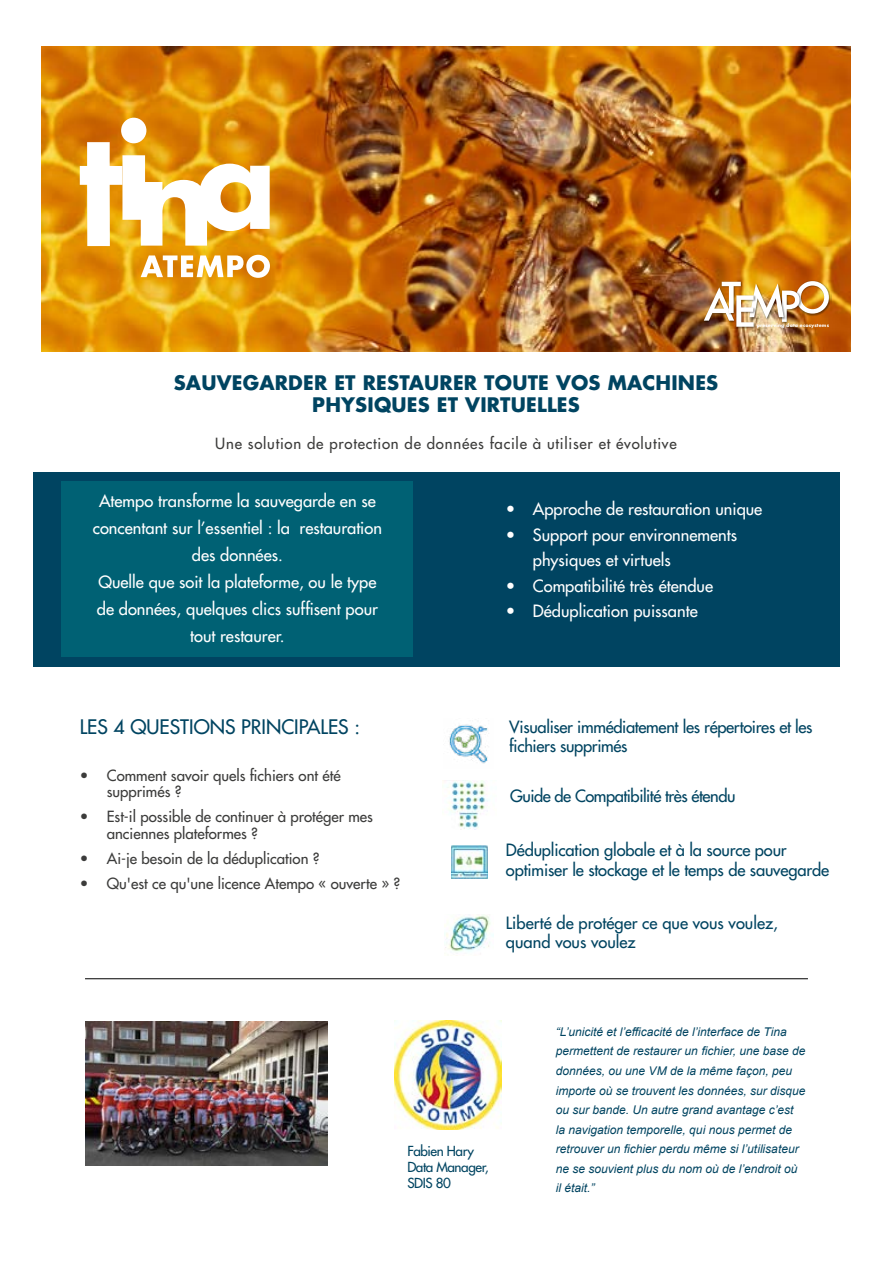
<style>
.page{position:relative;width:893px;height:1263px;background:#fff}
.page>*{position:absolute;margin:0;border:0;box-sizing:border-box;transform-origin:0 0}
.t1{font:700 19.5px/22.5px "Futura Std";letter-spacing:.01em;color:#004461;text-align:center}
.t2{font:500 19.5px "Futura Std";color:#004461}
.t3{font:500 16.5px/27px "Futura Std";color:#fff;text-align:center}
.t4{font:500 16.5px/19.8px "Futura Std";letter-spacing:-.01em;color:#004461}
.t5{font:500 16.5px "Futura Std";letter-spacing:-.03em;color:#004461}
.t6{font:500 15px/16.5px "Futura Std";color:#3c3c3b}
.t7{font:500 15px "Futura Std";letter-spacing:.05em;color:#3c3c3b}
.t8{font:500 13.5px/16.2px "Futura Std";letter-spacing:-.03em;color:#004461}
.t9{font:italic 12px/19.5px "Arial";color:#004461}
.t10{font:700 4.65px "Futura";letter-spacing:.025em;color:#fff}
</style>
<div class="page">
<img style="left:42px;top:47px;width:808px;height:304px">
<div style="left:33px;top:472px;width:806px;height:195px;background:#004461"></div>
<hr style="left:85px;top:978px;width:723px;height:1px;background:#000">
<svg style="left:141px;top:255px;width:129px;height:23px"></svg>
<svg style="left:80px;top:118px;width:190px;height:128px"></svg>
<div style="left:62px;top:481px;width:351px;height:176px;background:#006174"></div>
<img style="left:795px;top:280px;width:37px;height:36px">
<img style="left:702px;top:286px;width:2px;height:37px">
<img style="left:720px;top:280px;width:23px;height:1px">
<img style="left:735px;top:327px;width:21px;height:2px">
<img style="left:704px;top:281px;width:125px;height:46px">
<img style="left:395px;top:1021px;width:107px;height:108px">
<img style="left:449px;top:724px;width:39px;height:40px">
<img style="left:448px;top:781px;width:40px;height:49px">
<img style="left:451px;top:846px;width:37px;height:32px">
<img style="left:445px;top:915px;width:48px;height:37px">
<img style="left:85px;top:1022px;width:242px;height:144px">
<h1 class="t1" style="left:174px;top:371px;width:546px">SAUVEGARDER ET RESTAURER TOUTE VOS MACHINES<br>PHYSIQUES ET VIRTUELLES</h1>
<p class="t7" style="left:215px;top:434px;width:463px">Une solution de protection de données facile à utiliser et évolutive</p>
<p class="t10" style="left:757px;top:322px;width:74px">preserving data ecosystems</p>
<h2 class="t3" style="left:93px;top:488px;width:291px">Atempo transforme la sauvegarde en se concentant sur l’essentiel : la restauration des données.<br>Quelle que soit la plateforme, ou le type de données, quelques clics suffisent pour tout restaurer.</h2>
<h2 class="t3" style="left:506px;top:496px;width:258px">• Approche de restauration unique</h2>
<h2 class="t3" style="left:533px;top:522px;width:206px;line-height:25.5px;text-align:left;text-indent:-27px">• Support pour environnements physiques et virtuels</h2>
<h2 class="t3" style="left:506px;top:572px;width:209px">• Compatibilité très étendue</h2>
<h2 class="t3" style="left:506px;top:598px;width:193px">• Déduplication puissante</h2>
<h1 class="t2" style="left:80px;top:715px;width:282px">LES 4 QUESTIONS PRINCIPALES :</h1>
<p class="t6" style="left:107px;top:767px;width:235px;text-indent:-27px">• Comment savoir quels fichiers ont été supprimés ?</p>
<p class="t6" style="left:107px;top:808px;width:268px;text-indent:-27px">• Est-il possible de continuer à protéger mes anciennes plateformes ?</p>
<p class="t6" style="left:80px;top:850px;width:241px">• Ai-je besoin de la déduplication ?</p>
<p class="t6" style="left:80px;top:875px;width:322px">• Qu'est ce qu'une licence Atempo « ouverte » ?</p>
<h2 class="t4" style="left:509px;top:717px;width:305px">Visualiser immédiatement les répertoires et les fichiers supprimés</h2>
<h2 class="t5" style="left:510px;top:786px;width:227px">Guide de Compatibilité très étendu</h2>
<h2 class="t4" style="left:506px;top:840px;width:325px">Déduplication globale et à la source pour optimiser le stockage et le temps de sauvegarde</h2>
<h2 class="t4" style="left:506px;top:913px;width:274px">Liberté de protéger ce que vous voulez, quand vous voulez</h2>
<p class="t8" style="left:407px;top:1143px;width:83px">Fabien Hary<br>Data Manager,<br>SDIS 80</p>
<p class="t9" style="left:556px;top:1022px;width:251px">“L’unicité et l’efficacité de l’interface de Tina permettent de restaurer un fichier, une base de données, ou une VM de la même façon, peu importe où se trouvent les données, sur disque ou sur bande. Un autre grand avantage c’est la navigation temporelle, qui nous permet de retrouver un fichier perdu même si l’utilisateur ne se souvient plus du nom où de l’endroit où il était.”</p>
</div>
